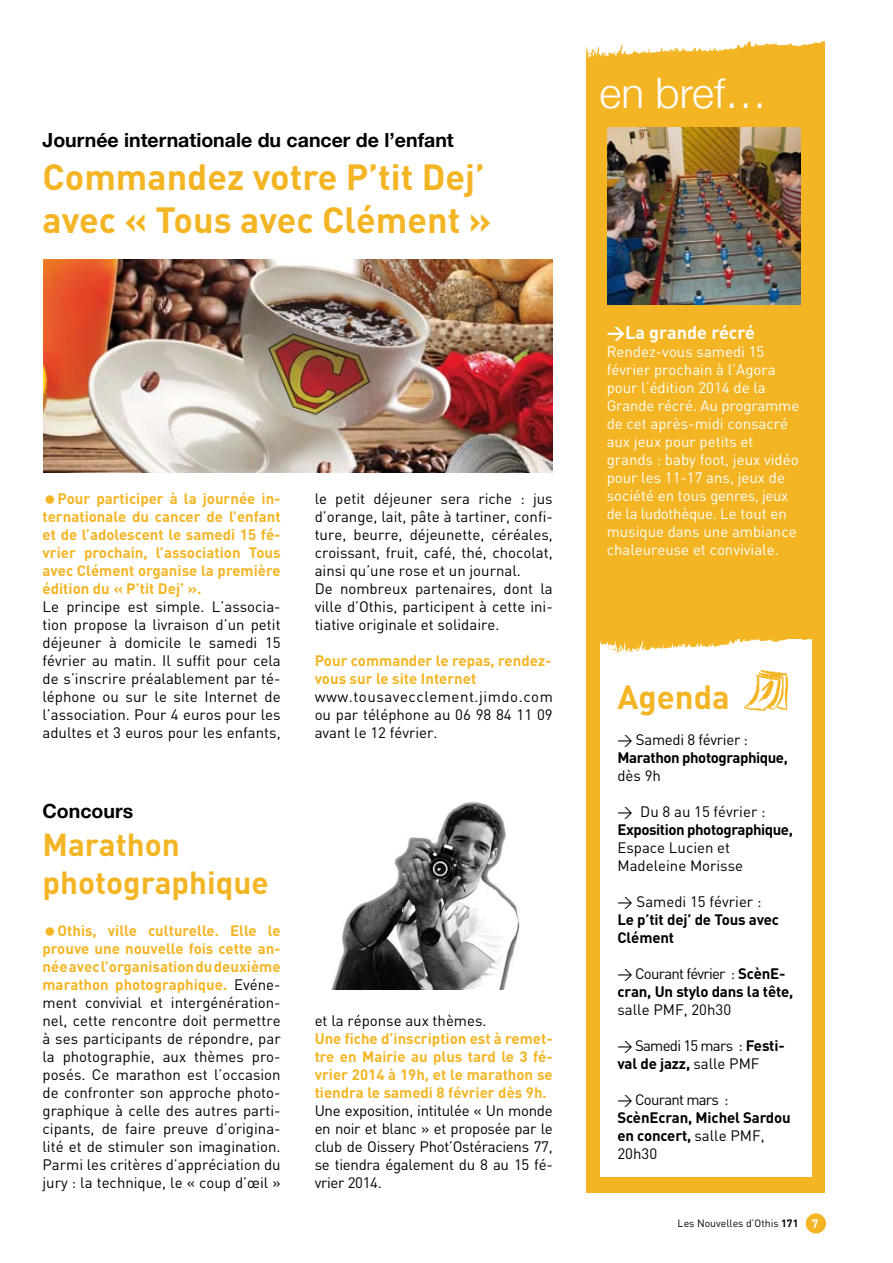
<style>
.page{position:relative;width:893px;height:1263px;background:#fff}
.page>*{position:absolute;margin:0;border:0;box-sizing:border-box;transform-origin:0 0}
.t1{font:300 42px "Helvetica Neue";color:#fff}
.t2{font:700 36px/43.2px "DIN";color:#f4b524}
.t3{font:700 33px "DIN";color:#f4b524}
.t4{font:700 31.5px/37.8px "DIN";color:#f4b524}
.t5{font:700 19.5px "Helvetica Neue";color:#000}
.t6{font:700 18px "DIN";color:#fff}
.t7{font:15px/18px "DIN";color:#000;text-align:justify}
.t8{font:700 15px/18px "DIN";color:#f4b524;text-align:justify}
.t9{font:15px/18px "DIN";color:#fff}
.t10{font:700 15px/18px "DIN";letter-spacing:-.02em;color:#000}
.t11{font:15px/18px "DIN";letter-spacing:-.05em;color:#000}
.t12{font:15px "DIN";letter-spacing:-.02em;color:#000}
.t13{font:10.5px "DIN";color:#000}
.s1{font-weight:700;color:#f4b524}
.s2{font-weight:400}
.s3{font-weight:700}
.s4{font-weight:700;font-size:12px;color:#fff}
</style>
<div class="page">
<div style="left:806px;top:1213px;width:20px;height:20px;background:#f4b524;border-radius:50%"></div>
<div style="left:587px;top:41px;width:238px;height:1151px;background:#f4b524"></div>
<img style="left:607px;top:128px;width:194px;height:176px">
<svg style="left:586px;top:41px;width:239px;height:17px"></svg>
<div style="left:600px;top:639px;width:212px;height:537px;background:#fff"></div>
<svg style="left:600px;top:639px;width:211px;height:14px"></svg>
<img style="left:743px;top:670px;width:45px;height:42px">
<img style="left:44px;top:259px;width:509px;height:213px">
<img style="left:331px;top:802px;width:189px;height:187px">
<h3 class="t5" style="left:43px;top:128px;width:413px">Journée internationale du cancer de l’enfant</h3>
<h2 class="t2" style="left:43px;top:154px;width:450px">Commandez votre P’tit Dej’ avec « Tous avec Clément »</h2>
<p class="t8" style="left:43px;top:489px;width:240px;text-indent:15px">Pour participer à la journée in&shy;ternationale du cancer de l’enfant et de l’adolescent le samedi 15 fé&shy;vrier prochain, l’association Tous avec Clément organise la première édition du « P’tit Dej’ ».</p>
<p class="t7" style="left:43px;top:597px;width:240px">Le principe est simple. L’associa&shy;tion propose la livraison d’un petit déjeuner à domicile le samedi 15 février au matin. Il suffit pour cela de s’inscrire préalablement par té&shy;léphone ou sur le site Internet de l’association. Pour 4 euros pour les adultes et 3 euros pour les enfants,</p>
<h3 class="t5" style="left:43px;top:799px;width:92px">Concours</h3>
<h3 class="t4" style="left:43px;top:825px;width:228px">Marathon photographique</h3>
<p class="t7" style="left:43px;top:921px;width:240px;text-indent:15px"><span class="s1">Othis, ville culturelle. Elle le prouve une nouvelle fois cette an&shy;née avec l’organisation du deuxième marathon photographique.</span> Evéne&shy;ment convivial et intergénération&shy;nel, cette rencontre doit permettre à ses participants de répondre, par la photographie, aux thèmes pro&shy;posés. Ce marathon est l’occasion de confronter son approche photo&shy;graphique à celle des autres parti&shy;cipants, de faire preuve d’origina&shy;lité et de stimuler son imagination.<br>Parmi les critères d’appréciation du jury : la technique, le « coup d’œil »</p>
<p class="t7" style="left:315px;top:489px;width:240px;text-align:left">le petit déjeuner sera riche : jus d’orange, lait, pâte à tartiner, confi&shy;ture, beurre, déjeunette, céréales, croissant, fruit, café, thé, chocolat, ainsi qu’une rose et un journal.<br>De nombreux partenaires, dont la ville d’Othis, participent à cette ini&shy;tiative originale et solidaire.</p>
<p class="t8" style="left:315px;top:651px;width:238px">Pour commander le repas, rendez&shy;vous sur le site Internet</p>
<p class="t7" style="left:315px;top:687px;width:240px">www.tousavecclement.jimdo.com ou par téléphone au 06 98 84 11 09 avant le 12 février.</p>
<p class="t7" style="left:315px;top:1011px;width:173px">et la réponse aux thèmes.</p>
<p class="t8" style="left:315px;top:1029px;width:240px">Une fiche d’inscription est à remet&shy;tre en Mairie au plus tard le 3 fé&shy;vrier 2014 à 19h, et le marathon se tiendra le samedi 8 février dès 9h.</p>
<p class="t7" style="left:315px;top:1101px;width:240px">Une exposition, intitulée « Un monde en noir et blanc » et proposée par le club de Oissery Phot’Ostéraciens 77, se tiendra également du 8 au 15 fé&shy;vrier 2014.</p>
<h1 class="t1" style="left:600px;top:68px;width:169px">en bref…</h1>
<p class="t6" style="left:607px;top:321px;width:150px">&gt;La grande récré</p>
<p class="t9" style="left:607px;top:343px;width:194px">Rendez-vous samedi 15 février prochain à l’Agora pour l’édition 2014 de la<br>Grande récré. Au programme de cet après-midi consacré aux jeux pour petits et grands : baby foot, jeux vidéo pour les 11-17 ans, jeux de société en tous genres, jeux de la ludothèque. Le tout en musique dans une ambiance chaleureuse et conviviale.</p>
<h3 class="t3" style="left:617px;top:676px;width:114px">Agenda</h3>
<p class="t12" style="left:617px;top:730px;width:132px">&gt; Samedi 8 février :</p>
<p class="t10" style="left:617px;top:748px;width:172px">Marathon photographique,</p>
<p class="t7" style="left:617px;top:767px;width:45px">dès 9h</p>
<p class="t7" style="left:617px;top:803px;width:150px">&gt; Du 8 au 15 février :</p>
<p class="t10" style="left:617px;top:820px;width:177px">Exposition photographique,</p>
<p class="t7" style="left:617px;top:839px;width:127px">Espace Lucien et<br>Madeleine Morisse</p>
<p class="t7" style="left:617px;top:893px;width:146px">&gt; Samedi 15 février :</p>
<p class="t10" style="left:617px;top:910px;width:163px">Le p’tit dej’ de Tous avec<br>Clément</p>
<p class="t10" style="left:617px;top:964px;width:177px"><span class="s2">&gt; Courant février :</span> ScènE&shy;cran, Un stylo dans la tête,</p>
<p class="t7" style="left:617px;top:1001px;width:115px">salle PMF, 20h30</p>
<p class="t11" style="left:617px;top:1037px;width:169px">&gt; Samedi 15 mars : <span class="s3">Festi&shy;val de jazz,</span> salle PMF</p>
<p class="t11" style="left:617px;top:1091px;width:113px">&gt; Courant mars :</p>
<p class="t10" style="left:617px;top:1108px;width:175px">ScènEcran, Michel Sardou en concert, <span class="s2">salle PMF,<br>20h30</span></p>
<p class="t13" style="left:678px;top:1217px;width:142px">Les Nouvelles d’Othis <span class="s3">171</span> <span class="s4">7</span></p>
</div>
